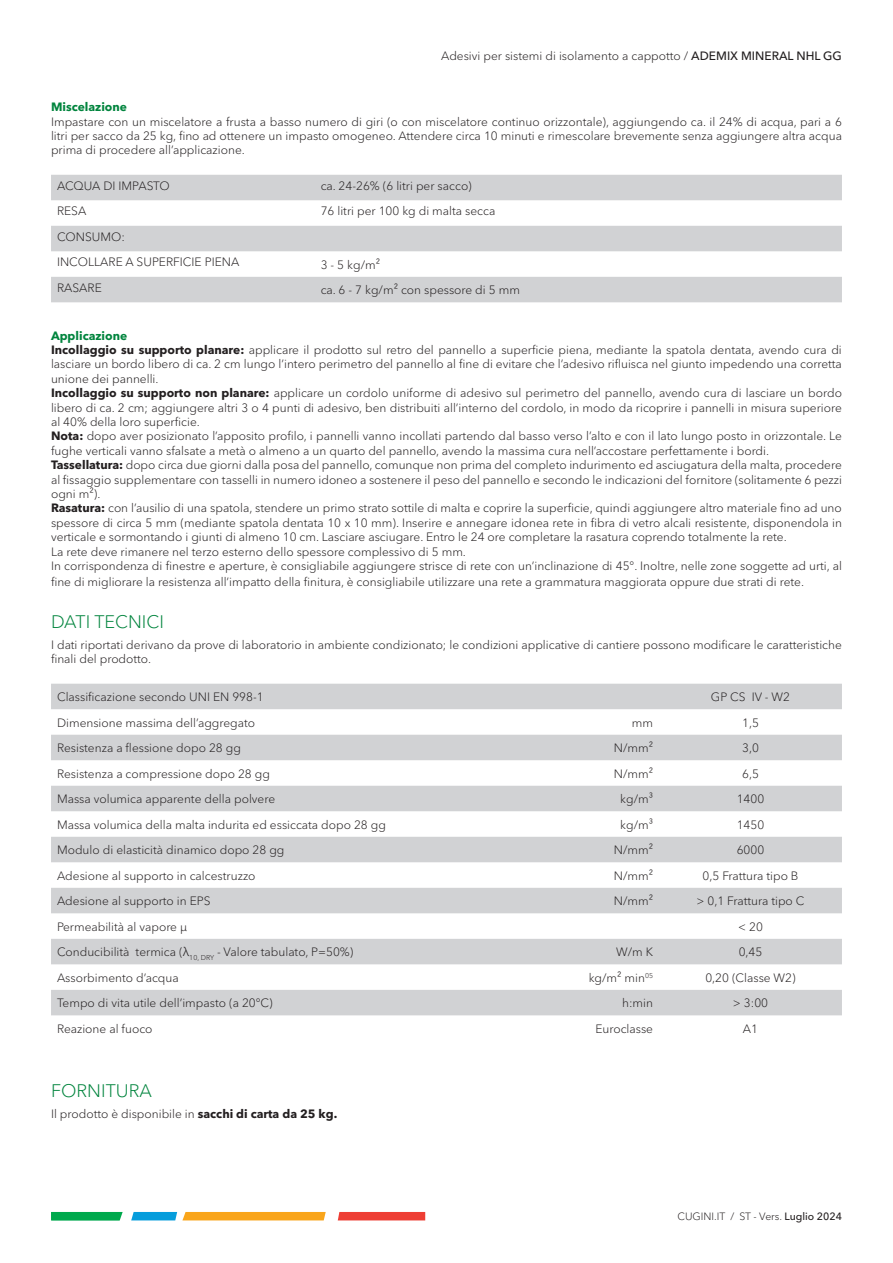
<style>
.page{position:relative;width:893px;height:1263px;background:#fff}
.page>*{position:absolute;margin:0;border:0;box-sizing:border-box;transform-origin:0 0}
.t1{font:300 18px "Avenir Next World";color:#00843d}
.t2{font:300 12px/14.4px "Avenir Next World";color:#231f20}
.t3{font:700 12px "Avenir Next World";color:#00843d}
.t4{font:300 10.5px "Avenir Next World";color:#231f20}
.s1{font-weight:500}
.s2{font-weight:700;color:#00843d}
.s3{font-weight:700}
.s4{font-weight:400}
</style>
<div class="page">
<svg style="left:131px;top:1212px;width:195px;height:8px"></svg>
<svg style="left:51px;top:1212px;width:72px;height:8px"></svg>
<svg style="left:338px;top:1212px;width:87px;height:8px"></svg>
<svg style="left:51px;top:175px;width:791px;height:127px;fill:#d1d2d4"></svg>
<svg style="left:51px;top:684px;width:791px;height:331px;fill:#d1d2d4"></svg>
<p class="t2" style="left:441px;top:49px;width:402px">Adesivi per sistemi di isolamento a cappotto / <span class="s1">ADEMIX MINERAL NHL GG</span></p>
<p class="t3" style="left:51px;top:100px;width:78px">Miscelazione</p>
<p class="t2" style="left:51px;top:114px;width:792px;text-align:justify">Impastare con un miscelatore a frusta a basso numero di giri (o con miscelatore continuo orizzontale), aggiungendo ca. il 24% di acqua, pari a 6 litri per sacco da 25 kg, fino ad ottenere un impasto omogeneo. Attendere circa 10 minuti e rimescolare brevemente senza aggiungere altra acqua prima di procedere all’applicazione.</p>
<p class="t2" style="left:57px;top:179px;width:114px">ACQUA DI IMPASTO</p>
<p class="t2" style="left:321px;top:179px;width:153px">ca. 24-26% (6 litri per sacco)</p>
<p class="t2" style="left:57px;top:204px;width:31px">RESA</p>
<p class="t2" style="left:321px;top:204px;width:176px">76 litri per 100 kg di malta secca</p>
<p class="t2" style="left:57px;top:224px;width:184px;line-height:25.5px">CONSUMO:<br>INCOLLARE A SUPERFICIE PIENA</p>
<p class="t2" style="left:321px;top:257px;width:61px">3 - 5 kg/m²</p>
<p class="t2" style="left:57px;top:281px;width:46px">RASARE</p>
<p class="t2" style="left:321px;top:283px;width:201px">ca. 6 - 7 kg/m² con spessore di 5 mm</p>
<p class="t2" style="left:51px;top:328px;width:792px"><span class="s2">Applicazione<br></span><span class="s3">Incollaggio su supporto planare:</span> applicare il prodotto sul retro del pannello a superficie piena, mediante la spatola dentata, avendo cura di lasciare un bordo libero di ca. 2 cm lungo l’intero perimetro del pannello al fine di evitare che l’adesivo rifluisca nel giunto impedendo una corretta unione dei pannelli.<br><span class="s3">Incollaggio su supporto non planare:</span> applicare un cordolo uniforme di adesivo sul perimetro del pannello, avendo cura di lasciare un bordo libero di ca. 2 cm; aggiungere altri 3 o 4 punti di adesivo, ben distribuiti all’interno del cordolo, in modo da ricoprire i pannelli in misura superiore al 40% della loro superficie.<br><span class="s3">Nota:</span> dopo aver posizionato l’apposito profilo, i pannelli vanno incollati partendo dal basso verso l’alto e con il lato lungo posto in orizzontale. Le fughe verticali vanno sfalsate a metà o almeno a un quarto del pannello, avendo la massima cura nell’accostare perfettamente i bordi.<br><span class="s3">Tassellatura:</span> dopo circa due giorni dalla posa del pannello, comunque non prima del completo indurimento ed asciugatura della malta, procedere al fissaggio supplementare con tasselli in numero idoneo a sostenere il peso del pannello e secondo le indicazioni del fornitore (solitamente 6 pezzi ogni m²).<br><span class="s3">Rasatura:</span> con l’ausilio di una spatola, stendere un primo strato sottile di malta e coprire la superficie, quindi aggiungere altro materiale fino ad uno spessore di circa 5 mm (mediante spatola dentata 10 x 10 mm). Inserire e annegare idonea rete in fibra di vetro alcali resistente, disponendola in verticale e sormontando i giunti di almeno 10 cm. Lasciare asciugare. Entro le 24 ore completare la rasatura coprendo totalmente la rete.<br>La rete deve rimanere nel terzo esterno dello spessore complessivo di 5 mm.<br>In corrispondenza di finestre e aperture, è consigliabile aggiungere strisce di rete con un’inclinazione di 45°. Inoltre, nelle zone soggette ad urti, al</p>
<p class="t2" style="left:51px;top:575px;width:755px">fine di migliorare la resistenza all’impatto della finitura, è consigliabile utilizzare una rete a grammatura maggiorata oppure due strati di rete.</p>
<h1 class="t1" style="left:51px;top:608px;width:114px">DATI TECNICI</h1>
<p class="t2" style="left:51px;top:637px;width:792px">I dati riportati derivano da prove di laboratorio in ambiente condizionato; le condizioni applicative di cantiere possono modificare le caratteristiche finali del prodotto.</p>
<p class="t2" style="left:57px;top:690px;width:208px">Classificazione secondo UNI EN 998-1</p>
<p class="t2" style="left:711px;top:690px;width:81px">GP CS IV - W2</p>
<p class="t2" style="left:57px;top:715px;width:200px">Dimensione massima dell’aggregato</p>
<p class="t2" style="left:632px;top:715px;width:23px">mm</p>
<p class="t2" style="left:742px;top:715px;width:18px">1,5</p>
<p class="t2" style="left:57px;top:741px;width:185px">Resistenza a flessione dopo 28 gg</p>
<p class="t2" style="left:614px;top:741px;width:41px">N/mm²</p>
<p class="t2" style="left:742px;top:741px;width:18px">3,0</p>
<p class="t2" style="left:57px;top:766px;width:214px">Resistenza a compressione dopo 28 gg</p>
<p class="t2" style="left:614px;top:766px;width:41px">N/mm²</p>
<p class="t2" style="left:742px;top:766px;width:18px">6,5</p>
<p class="t2" style="left:57px;top:792px;width:220px">Massa volumica apparente della polvere</p>
<p class="t2" style="left:620px;top:792px;width:34px">kg/m³</p>
<p class="t2" style="left:737px;top:792px;width:29px">1400</p>
<p class="t2" style="left:57px;top:817px;width:330px">Massa volumica della malta indurita ed essiccata dopo 28 gg</p>
<p class="t2" style="left:620px;top:817px;width:34px">kg/m³</p>
<p class="t2" style="left:737px;top:817px;width:29px">1450</p>
<p class="t2" style="left:57px;top:843px;width:229px">Modulo di elasticità dinamico dopo 28 gg</p>
<p class="t2" style="left:614px;top:843px;width:41px">N/mm²</p>
<p class="t2" style="left:737px;top:843px;width:29px">6000</p>
<p class="t2" style="left:57px;top:868px;width:200px">Adesione al supporto in calcestruzzo</p>
<p class="t2" style="left:614px;top:868px;width:41px">N/mm²</p>
<p class="t2" style="left:702px;top:868px;width:97px">0,5 Frattura tipo B</p>
<p class="t2" style="left:57px;top:894px;width:155px">Adesione al supporto in EPS</p>
<p class="t2" style="left:614px;top:894px;width:41px">N/mm²</p>
<p class="t2" style="left:696px;top:894px;width:110px">&gt; 0,1 Frattura tipo C</p>
<p class="t2" style="left:57px;top:919px;width:132px">Permeabilità al vapore µ</p>
<p class="t2" style="left:738px;top:919px;width:26px">&lt; 20</p>
<p class="t2" style="left:57px;top:945px;width:298px">Conducibilità termica (<span class="s4">λ</span><sub>10,</sub> <sub>DRY</sub> - Valore tabulato, P=50%)</p>
<p class="t2" style="left:616px;top:945px;width:38px">W/m K</p>
<p class="t2" style="left:739px;top:945px;width:25px">0,45</p>
<p class="t2" style="left:57px;top:970px;width:123px">Assorbimento d’acqua</p>
<p class="t2" style="left:589px;top:970px;width:66px">kg/m² min<sup>05</sup></p>
<p class="t2" style="left:705px;top:970px;width:92px">0,20 (Classe W2)</p>
<p class="t2" style="left:57px;top:996px;width:217px">Tempo di vita utile dell’impasto (a 20°C)</p>
<p class="t2" style="left:622px;top:996px;width:32px">h:min</p>
<p class="t2" style="left:733px;top:996px;width:37px">&gt; 3:00</p>
<p class="t2" style="left:57px;top:1021px;width:97px">Reazione al fuoco</p>
<p class="t2" style="left:595px;top:1021px;width:59px">Euroclasse</p>
<p class="t2" style="left:743px;top:1021px;width:17px">A1</p>
<h1 class="t1" style="left:51px;top:1076px;width:102px">FORNITURA</h1>
<p class="t2" style="left:51px;top:1106px;width:288px">Il prodotto è disponibile in <span class="s3">sacchi di carta da 25 kg.</span></p>
<p class="t4" style="left:677px;top:1208px;width:166px">CUGINI.IT / ST - Vers. <span class="s1">Luglio 2024</span></p>
</div>
